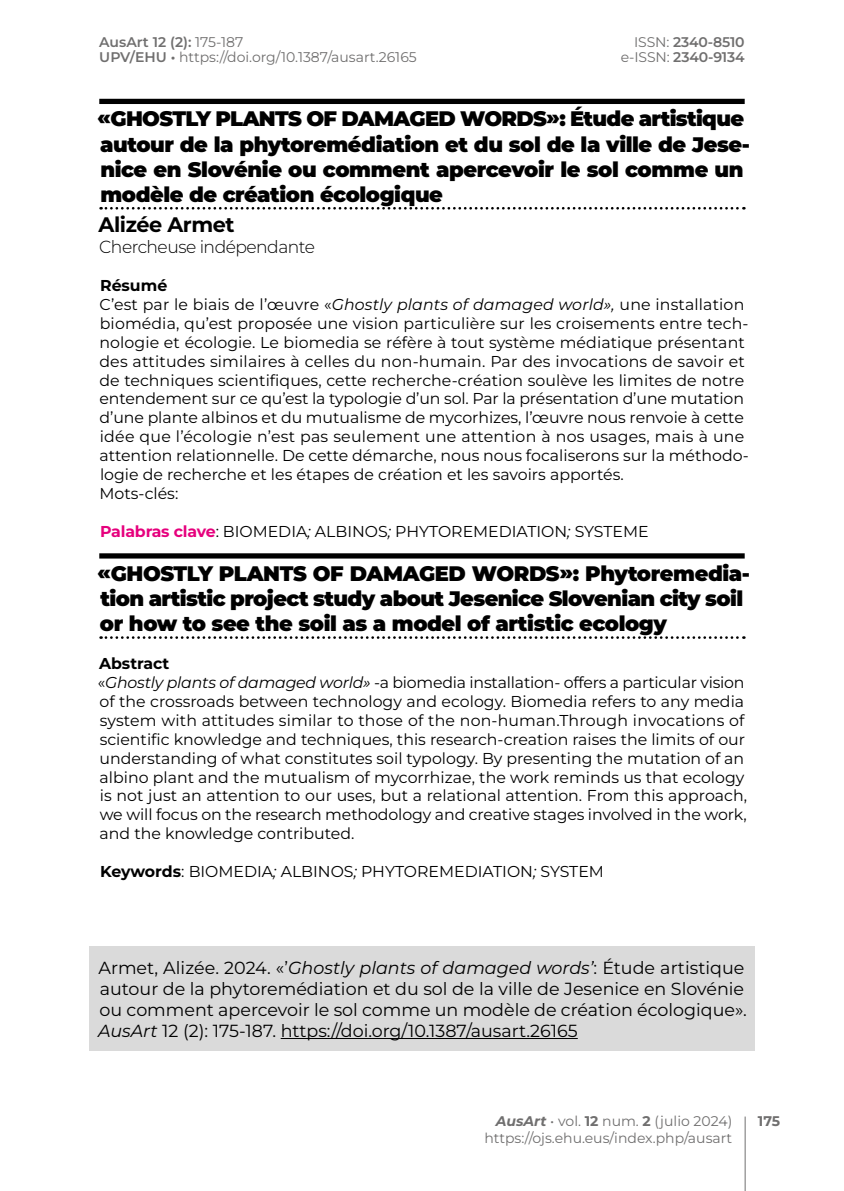
<style>
.page{position:relative;width:844px;height:1191px;background:#fff}
.page>*{position:absolute;margin:0;border:0;box-sizing:border-box;transform-origin:0 0}
.t1{font:900 21px/25.2px "Montserrat";letter-spacing:-.02em;color:#000}
.t2{font:700 21px "Montserrat";letter-spacing:-.02em;color:#000}
.t3{font:17.5px/21px "Montserrat";color:#000}
.t4{font:300 17.5px "Montserrat";letter-spacing:-.03em;color:#000}
.t5{font:15.75px/18.9px "Montserrat";color:#000}
.t6{font:14px/15.8px "Montserrat";color:#706f6f}
.t7{font:600 14px/15.8px "Montserrat";letter-spacing:-.01em;color:#706f6f;text-align:right}
.t8{font:700 14px "Montserrat";color:#706f6f}
.s1{font-weight:600}
.s2{font-weight:400}
.s3{font-weight:700}
.s4{font-style:italic}
.s5{font-weight:700;color:#e6007d}
.s6{font-weight:700;font-style:italic}
</style>
<div class="page">
<hr style="left:744px;top:1116px;width:1px;height:75px;background:#706f6f">
<div style="left:99px;top:99px;width:645px;height:5px;background:#000"></div>
<svg style="left:101px;top:207px;width:643px;height:2px"></svg>
<div style="left:99px;top:553px;width:645px;height:5px;background:#000"></div>
<svg style="left:101px;top:636px;width:643px;height:3px"></svg>
<div style="left:89px;top:947px;width:665px;height:104px;background:#dadada"></div>
<hr style="left:280px;top:1038px;width:297px;height:1px;background:#000">
<p class="t6" style="left:99px;top:33px;width:319px"><span class="s1">AusArt 12 (2):</span> 175-187<br><span class="s1">UPV/EHU •</span> https://doi.org/10.1387/ausart.26165</p>
<p class="t7" style="left:620px;top:33px;width:125px"><span class="s2">ISSN:</span> 2340-8510 <span class="s2">e-ISSN:</span> 2340-9134</p>
<h1 class="t1" style="left:97px;top:106px;width:654px">«GHOSTLY PLANTS OF DAMAGED WORDS»: Étude artistique autour de la phytoremédiation et du sol de la ville de Jese&shy;nice en Slovénie ou comment apercevoir le sol comme un modèle de création écologique</h1>
<h1 class="t2" style="left:98px;top:211px;width:137px">Alizée Armet</h1>
<p class="t4" style="left:99px;top:235px;width:217px">Chercheuse indépendante</p>
<p class="t5" style="left:99px;top:275px;width:650px"><span class="s3">Résumé<br></span>C’est par le biais de l’œuvre «<span class="s4">Ghostly plants of damaged world»,</span> une installation biomédia, qu’est proposée une vision particulière sur les croisements entre tech&shy;nologie et écologie. Le biomedia se réfère à tout système médiatique présentant des attitudes similaires à celles du non-humain. Par des invocations de savoir et de techniques scientifiques, cette recherche-création soulève les limites de notre entendement sur ce qu’est la typologie d’un sol. Par la présentation d’une mutation d’une plante albinos et du mutualisme de mycorhizes, l’œuvre nous renvoie à cette idée que l’écologie n’est pas seulement une attention à nos usages, mais à une attention relationnelle. De cette démarche, nous nous focaliserons sur la méthodo&shy;logie de recherche et les étapes de création et les savoirs apportés.<br>Mots-clés:</p>
<p class="t5" style="left:100px;top:521px;width:550px"><span class="s5">Palabras clave</span>: BIOMEDIA<span class="s4">;</span> ALBINOS<span class="s4">;</span> PHYTOREMEDIATION<span class="s4">;</span> SYSTEME</p>
<h1 class="t1" style="left:97px;top:560px;width:654px">«GHOSTLY PLANTS OF DAMAGED WORDS»: Phytoremedia&shy;tion artistic project study about Jesenice Slovenian city soil or how to see the soil as a model of artistic ecology</h1>
<p class="t5" style="left:98px;top:653px;width:650px"><span class="s3">Abstract<br></span>«<span class="s4">Ghostly plants of damaged world»</span> -a biomedia installation- offers a particular vision of the crossroads between technology and ecology. Biomedia refers to any media system with attitudes similar to those of the non-human.Through invocations of scientific knowledge and techniques, this research-creation raises the limits of our understanding of what constitutes soil typology. By presenting the mutation of an albino plant and the mutualism of mycorrhizae, the work reminds us that ecology is not just an attention to our uses, but a relational attention. From this approach, we will focus on the research methodology and creative stages involved in the work, and the knowledge contributed.</p>
<p class="t5" style="left:100px;top:861px;width:505px"><span class="s3">Keywords</span>: BIOMEDIA<span class="s4">;</span> ALBINOS<span class="s4">;</span> PHYTOREMEDIATION<span class="s4">;</span> SYSTEM</p>
<p class="t3" style="left:98px;top:956px;width:650px">Armet, Alizée. 2024. «’<span class="s4">Ghostly plants of damaged words’</span>: Étude artistique autour de la phytoremédiation et du sol de la ville de Jesenice en Slovénie ou comment apercevoir le sol comme un modèle de création écologique».<br><span class="s4">AusArt</span> 12 (2): 175-187. https://doi.org/10.1387/ausart.26165</p>
<p class="t6" style="left:495px;top:1113px;width:238px"><span class="s6">AusArt</span> • vol. <span class="s3">12</span> num. <span class="s3">2</span> (julio 2024)</p>
<p class="t8" style="left:757px;top:1112px;width:24px">175</p>
<p class="t6" style="left:484px;top:1130px;width:249px">https://ojs.ehu.eus/index.php/ausart</p>
</div>
